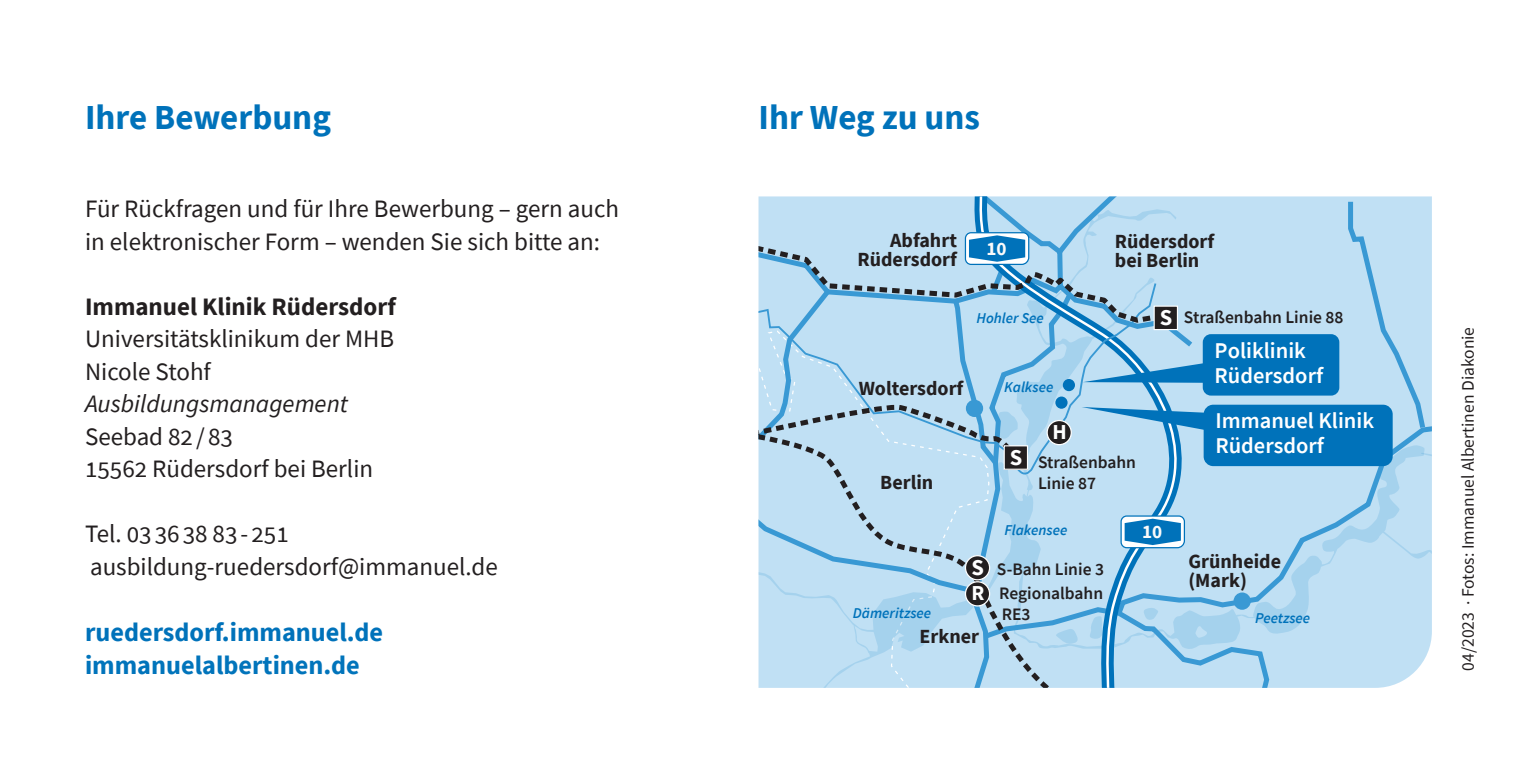
<style>
.page{position:relative;width:1517px;height:773px;background:#fff}
.page>*{position:absolute;margin:0;border:0;box-sizing:border-box;transform-origin:0 0}
.t1{font:700 35px "Source Sans Pro";color:#0072ba}
.t2{font:700 26.25px/32.5px "Source Sans Pro";color:#0072ba}
.t3{font:25px/32.5px "Source Sans Pro";color:#231f20}
.t4{font:italic 25px/32.5px "Source Sans Pro";color:#231f20}
.t5{font:700 25px "Source Sans Pro";color:#231f20}
.t6{font:600 22.5px/25px "Source Sans Pro";color:#fff}
.t7{font:700 22.5px "Source Sans Pro";color:#fff}
.t8{font:700 21.25px "Source Sans Pro";color:#fff}
.t9{font:700 20px/19px "Source Sans Pro";color:#231f20}
.t10{font:700 19px "Source Sans Pro";color:#fafafa}
.t11{font:600 17.5px/21px "Source Sans Pro";color:#231f20}
.t12{font:17.5px "Source Sans Pro";color:#231f20}
.t13{font:italic 600 15px "Source Sans Pro";color:#0072ba}
.s1{font-style:normal}
.s2{color:#0174bb}
</style>
<div class="page">
<div style="left:1271px;top:277px;width:160px;height:410px;background:#c0e0f4"></div>
<svg style="left:1271px;top:421px;width:160px;height:198px;background:#b6daf1"></svg>
<svg style="left:1345px;top:197px;width:83px;height:236px;background:#b6daf1"></svg>
<svg style="left:1421px;top:452px;width:10px;height:7px"></svg>
<div style="left:1203px;top:404px;width:189px;height:62px;background:#0072ba;border-radius:10px"></div>
<div style="left:1202px;top:334px;width:137px;height:61px;background:#0072ba;border-radius:8px"></div>
<svg style="left:758px;top:196px;width:513px;height:491px;background:#a8d0e9"></svg>
<div style="left:1233px;top:592px;width:17px;height:17px;background:#3999d4;border-radius:50%"></div>
<div style="left:966px;top:399px;width:17px;height:18px;background:#3999d4;border-radius:50%"></div>
<p class="t1" style="left:85px;top:94px;width:247px">Ihre Bewerbung</p>
<p class="t1" style="left:758px;top:94px;width:223px">Ihr Weg zu uns</p>
<p class="t3" style="left:85px;top:192px;width:535px">Für Rückfragen und für Ihre Bewerbung – gern auch in elektronischer Form – wenden Sie sich bitte an:</p>
<p class="t5" style="left:85px;top:289px;width:312px">Immanuel Klinik Rüdersdorf</p>
<p class="t3" style="left:85px;top:322px;width:311px">Universitätsklinikum der MHB</p>
<p class="t3" style="left:85px;top:355px;width:127px">Nicole Stohf</p>
<p class="t4" style="left:85px;top:387px;width:264px">Ausbildungsmanagement<br><span class="s1">Seebad 82 / 83</span></p>
<p class="t3" style="left:85px;top:452px;width:290px">15562 Rüdersdorf bei Berlin</p>
<p class="t3" style="left:85px;top:517px;width:205px">Tel. 03 36 38 83 - 251</p>
<p class="t3" style="left:90px;top:550px;width:409px">ausbildung-ruedersdorf@immanuel.de</p>
<p class="t2" style="left:85px;top:615px;width:300px">ruedersdorf.immanuel.de <span class="s2">immanuelalbertinen.de</span></p>
<p class="t9" style="left:857px;top:231px;width:101px;text-align:right">Abfahrt<br>Rüdersdorf</p>
<p class="t9" style="left:1115px;top:231px;width:101px">Rüdersdorf bei Berlin</p>
<p class="t10" style="left:986px;top:236px;width:22px">10</p>
<p class="t13" style="left:976px;top:308px;width:69px">Hohler See</p>
<p class="t9" style="left:858px;top:378px;width:106px">Woltersdorf</p>
<p class="t9" style="left:880px;top:472px;width:55px">Berlin</p>
<p class="t13" style="left:1004px;top:377px;width:51px">Kalksee</p>
<p class="t7" style="left:1010px;top:442px;width:14px">S</p>
<p class="t8" style="left:1052px;top:417px;width:16px">H</p>
<p class="t11" style="left:1038px;top:451px;width:99px">Straßenbahn<br>Linie 87</p>
<p class="t7" style="left:1159px;top:302px;width:14px">S</p>
<p class="t11" style="left:1184px;top:306px;width:161px">Straßenbahn Linie 88</p>
<p class="t6" style="left:1214px;top:337px;width:110px">Poliklinik<br>Rüdersdorf</p>
<p class="t6" style="left:1215px;top:408px;width:160px">Immanuel Klinik<br>Rüdersdorf</p>
<p class="t13" style="left:853px;top:602px;width:80px">Dämeritzsee</p>
<p class="t7" style="left:971px;top:552px;width:14px">S</p>
<p class="t8" style="left:971px;top:578px;width:15px">R</p>
<p class="t9" style="left:919px;top:626px;width:61px">Erkner</p>
<p class="t13" style="left:1004px;top:520px;width:64px">Flakensee</p>
<p class="t11" style="left:997px;top:557px;width:109px;line-height:23.8px">S-Bahn Linie 3<br>Regionalbahn</p>
<p class="t11" style="left:1001px;top:603px;width:30px">RE3</p>
<p class="t10" style="left:1142px;top:519px;width:22px">10</p>
<p class="t9" style="left:1188px;top:551px;width:94px">Grünheide (Mark)</p>
<p class="t13" style="left:1255px;top:608px;width:57px">Peetzsee</p>
<p class="t12" style="left:1456px;top:670px;width:345px;rotate:-90deg">04/2023 · Fotos: Immanuel Albertinen Diakonie</p>
</div>
